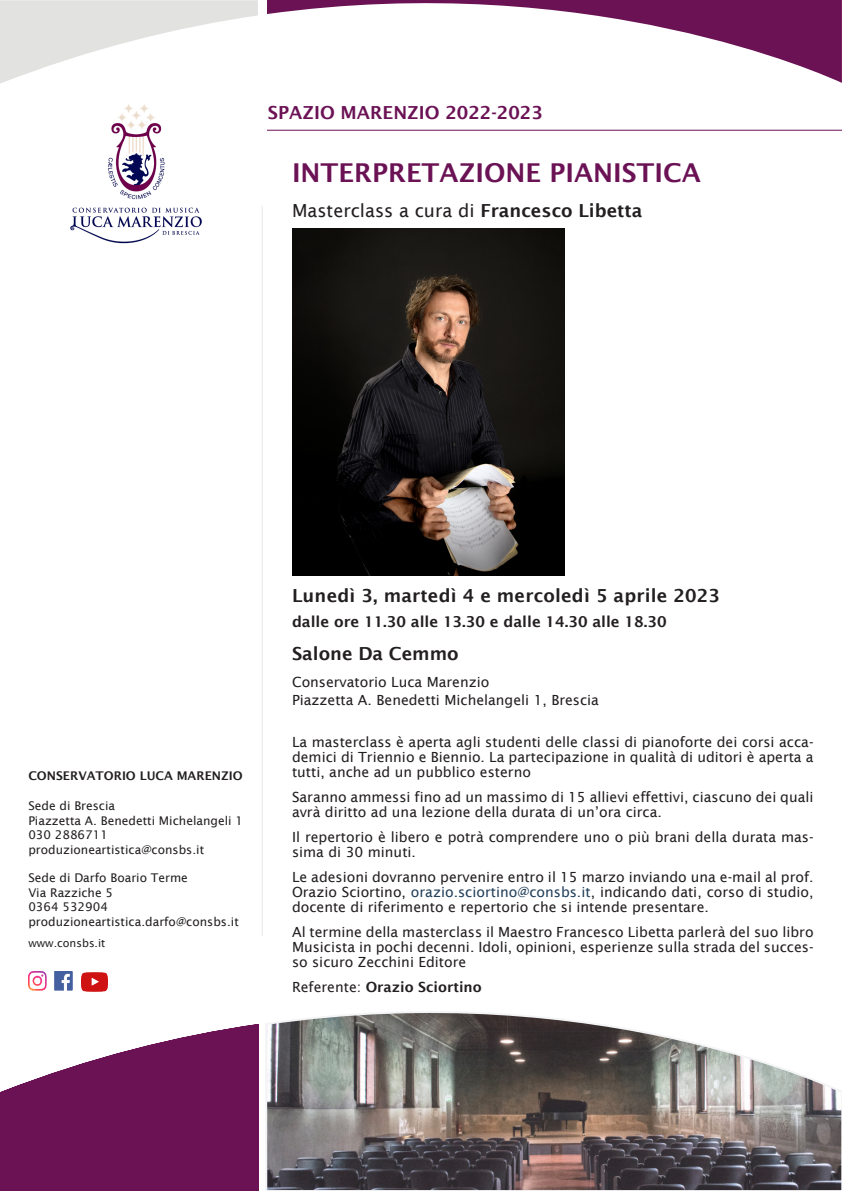
<style>
.page{position:relative;width:842px;height:1191px;background:#fff}
.page>*{position:absolute;margin:0;border:0;box-sizing:border-box;transform-origin:0 0}
.t1{font:600 26px "Lucida Sans";color:#6b1255}
.t2{font:600 18px "Lucida Sans";letter-spacing:.01em;color:#231f20}
.t3{font:18px "Lucida Sans";color:#231f20}
.t4{font:600 18px "Lucida Sans";color:#6b1255}
.t5{font:600 15px "Lucida Sans";color:#231f20}
.t6{font:14px/15px "Lucida Sans";color:#231f20;text-align:justify}
.t7{font:600 14px "Lucida Sans";color:#231f20}
.t8{font:12px/14.4px "Lucida Sans";color:#231f20}
.t9{font:600 12px "Lucida Sans";color:#231f20}
.t10{font:11px "Lucida Sans";color:#231f20}
.s1{font-weight:600}
.s2{color:#22405a}
.s3{font-weight:400}
</style>
<div class="page">
<svg style="left:0;top:1024px;width:259px;height:167px;fill:#6b1255"></svg>
<img style="left:265px;top:1011px;width:577px;height:180px">
<svg style="left:0;top:0;width:258px;height:84px"></svg>
<svg style="left:267px;top:0;width:575px;height:83px"></svg>
<hr style="left:267px;top:130px;width:575px;height:1px;background:#6b1255">
<img style="left:70px;top:104px;width:132px;height:140px">
<img style="left:28px;top:971px;width:44px;height:19px">
<img style="left:81px;top:972px;width:26px;height:19px">
<hr style="left:262px;top:206px;width:1px;height:730px;background:#e6e7e9">
<img style="left:292px;top:229px;width:272px;height:346px">
<p class="t4" style="left:268px;top:102px;width:276px">SPAZIO MARENZIO 2022-2023</p>
<p class="t1" style="left:292px;top:158px;width:410px">INTERPRETAZIONE PIANISTICA</p>
<p class="t3" style="left:292px;top:200px;width:352px">Masterclass a cura di <span class="s1">Francesco Libetta</span></p>
<p class="t9" style="left:28px;top:769px;width:216px">CONSERVATORIO LUCA MARENZIO</p>
<p class="t8" style="left:28px;top:799px;width:216px">Sede di Brescia<br>Piazzetta A. Benedetti Michelangeli 1<br>030 2886711 produzioneartistica@consbs.it</p>
<p class="t8" style="left:28px;top:871px;width:212px">Sede di Darfo Boario Terme<br>Via Razziche 5<br>0364 532904 produzioneartistica.darfo@consbs.it</p>
<p class="t10" style="left:28px;top:937px;width:79px">www.consbs.it</p>
<p class="t2" style="left:292px;top:585px;width:430px">Lunedì 3, martedì 4 e mercoledì 5 aprile 2023</p>
<p class="t5" style="left:292px;top:613px;width:376px">dalle ore 11.30 alle 13.30 e dalle 14.30 alle 18.30</p>
<p class="t2" style="left:292px;top:643px;width:168px">Salone Da Cemmo</p>
<p class="t6" style="left:292px;top:674px;width:199px">Conservatorio Luca Marenzio</p>
<p class="t6" style="left:292px;top:692px;width:309px">Piazzetta A. Benedetti Michelangeli 1, Brescia</p>
<p class="t6" style="left:292px;top:734px;width:523px">La masterclass è aperta agli studenti delle classi di pianoforte dei corsi acca&shy;demici di Triennio e Biennio. La partecipazione in qualità di uditori è aperta a tutti, anche ad un pubblico esterno</p>
<p class="t6" style="left:292px;top:789px;width:523px">Saranno ammessi fino ad un massimo di 15 allievi effettivi, ciascuno dei quali avrà diritto ad una lezione della durata di un’ora circa.</p>
<p class="t6" style="left:292px;top:829px;width:523px">Il repertorio è libero e potrà comprendere uno o più brani della durata mas&shy;sima di 30 minuti.</p>
<p class="t6" style="left:292px;top:869px;width:523px">Le adesioni dovranno pervenire entro il 15 marzo inviando una e-mail al prof.<br>Orazio Sciortino, <span class="s2">orazio.sciortino@consbs.it</span>, indicando dati, corso di studio, docente di riferimento e repertorio che si intende presentare.</p>
<p class="t6" style="left:292px;top:924px;width:523px">Al termine della masterclass il Maestro Francesco Libetta parlerà del suo libro Musicista in pochi decenni. Idoli, opinioni, esperienze sulla strada del succes&shy;so sicuro Zecchini Editore</p>
<p class="t7" style="left:292px;top:978px;width:191px"><span class="s3">Referente:</span> Orazio Sciortino</p>
</div>
